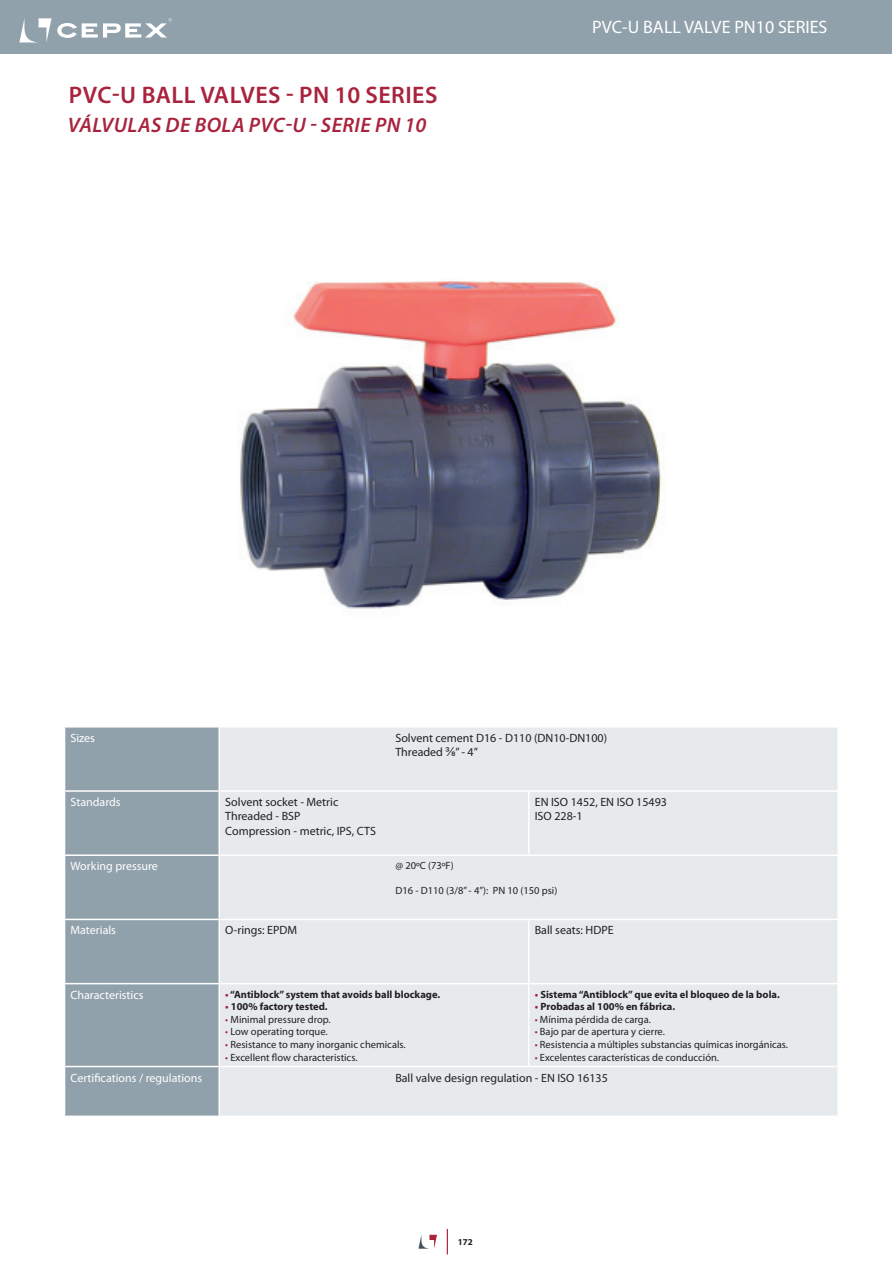
<style>
.page{position:relative;width:893px;height:1263px;background:#fff}
.page>*{position:absolute;margin:0;border:0;box-sizing:border-box;transform-origin:0 0}
.t1{font:600 24px "Myriad Pro";letter-spacing:.02em;color:#a9233d}
.t2{font:italic 600 21px "Myriad Pro";letter-spacing:.02em;color:#a9233d}
.t3{font:18px "Myriad Pro";color:#fff}
.t4{font:12px/14.4px "Myriad Pro";color:#231f20}
.t5{font:12px "Myriad Pro";color:#fff}
.t6{font:10.5px "Myriad Pro";color:#231f20}
.t7{font:700 10.5px "Myriad Pro";color:#231f20}
.t8{font:700 9px "Myriad Pro";color:#231f20}
.s1{font-family:"Arial"}
.s2{color:#a9233d}
</style>
<div class="page">
<div style="left:0;top:0;width:891px;height:54px;background:#91a1ab"></div>
<svg style="left:418px;top:1235px;width:19px;height:14px"></svg>
<svg style="left:447px;top:1229px;width:1px;height:25px"></svg>
<svg style="left:19px;top:18px;width:153px;height:25px"></svg>
<img style="left:240px;top:281px;width:422px;height:328px">
<svg style="left:65px;top:727px;width:154px;height:388px;fill:#91a1ab"></svg>
<div style="left:220px;top:727px;width:617px;height:388px;background:#e6eaed"></div>
<hr style="left:64px;top:790px;width:155px;height:2px;background:#fff">
<hr style="left:219px;top:790px;width:310px;height:2px;background:#fff">
<hr style="left:529px;top:790px;width:310px;height:2px;background:#fff">
<hr style="left:528px;top:792px;width:1px;height:62px;background:#fff">
<hr style="left:64px;top:854px;width:155px;height:2px;background:#fff">
<hr style="left:219px;top:854px;width:310px;height:2px;background:#fff">
<hr style="left:529px;top:854px;width:310px;height:2px;background:#fff">
<hr style="left:64px;top:919px;width:155px;height:1px;background:#fff">
<hr style="left:219px;top:919px;width:310px;height:1px;background:#fff">
<hr style="left:529px;top:919px;width:310px;height:1px;background:#fff">
<hr style="left:528px;top:920px;width:1px;height:63px;background:#fff">
<hr style="left:64px;top:983px;width:155px;height:1px;background:#fff">
<hr style="left:219px;top:983px;width:310px;height:1px;background:#fff">
<hr style="left:529px;top:983px;width:310px;height:1px;background:#fff">
<hr style="left:528px;top:984px;width:1px;height:82px;background:#fff">
<hr style="left:64px;top:1066px;width:155px;height:1px;background:#fff">
<hr style="left:219px;top:1066px;width:310px;height:1px;background:#fff">
<hr style="left:529px;top:1066px;width:310px;height:1px;background:#fff">
<h1 class="t1" style="left:69px;top:86px;width:370px">PVC-U BALL VALVES - PN 10 SERIES</h1>
<h2 class="t2" style="left:68px;top:112px;width:360px">VÁLVULAS DE BOLA PVC-U - SERIE PN 10</h2>
<h3 class="t3" style="left:592px;top:20px;width:237px">PVC-U BALL VALVE PN10 SERIES</h3>
<p class="t5" style="left:71px;top:733px;width:26px">Sizes</p>
<p class="t4" style="left:395px;top:732px;width:213px">Solvent cement D16 - D110 (DN10-DN100)<br>Threaded <span class="s1">⅜</span>” - 4”</p>
<p class="t5" style="left:71px;top:797px;width:52px">Standards</p>
<p class="t4" style="left:225px;top:796px;width:152px">Solvent socket - Metric<br>Threaded - BSP<br>Compression - metric, IPS, CTS</p>
<p class="t4" style="left:535px;top:796px;width:134px">EN ISO 1452, EN ISO 15493<br>ISO 228-1</p>
<p class="t5" style="left:71px;top:861px;width:89px">Working pressure</p>
<p class="t6" style="left:395px;top:861px;width:60px">@ 20ºC (73ºF)</p>
<p class="t6" style="left:395px;top:887px;width:164px">D16 - D110 (3/8” - 4”): PN 10 (150 psi)</p>
<p class="t5" style="left:71px;top:926px;width:47px">Materials</p>
<p class="t4" style="left:225px;top:924px;width:73px">O-rings: EPDM</p>
<p class="t4" style="left:535px;top:924px;width:80px">Ball seats: HDPE</p>
<p class="t5" style="left:71px;top:990px;width:74px">Characteristics</p>
<p class="t7" style="left:225px;top:990px;width:216px"><span class="s2">•</span> “Antiblock” system that avoids ball blockage.</p>
<p class="t7" style="left:225px;top:1002px;width:104px"><span class="s2">•</span> 100% factory tested.</p>
<p class="t6" style="left:225px;top:1015px;width:107px"><span class="s2">•</span> Minimal pressure drop.</p>
<p class="t6" style="left:225px;top:1028px;width:104px"><span class="s2">•</span> Low operating torque.</p>
<p class="t6" style="left:225px;top:1040px;width:182px"><span class="s2">•</span> Resistance to many inorganic chemicals.</p>
<p class="t6" style="left:225px;top:1053px;width:134px"><span class="s2">•</span> Excellent flow characteristics.</p>
<p class="t7" style="left:535px;top:990px;width:247px"><span class="s2">•</span> Sistema “Antiblock” que evita el bloqueo de la bola.</p>
<p class="t7" style="left:535px;top:1002px;width:142px"><span class="s2">•</span> Probadas al 100% en fábrica.</p>
<p class="t6" style="left:535px;top:1015px;width:118px"><span class="s2">•</span> Mínima pérdida de carga.</p>
<p class="t6" style="left:535px;top:1028px;width:132px"><span class="s2">•</span> Bajo par de apertura y cierre.</p>
<p class="t6" style="left:535px;top:1040px;width:255px"><span class="s2">•</span> Resistencia a múltiples substancias químicas inorgánicas.</p>
<p class="t6" style="left:535px;top:1053px;width:186px"><span class="s2">•</span> Excelentes características de conducción.</p>
<p class="t5" style="left:71px;top:1073px;width:133px">Certifications / regulations</p>
<p class="t4" style="left:395px;top:1071px;width:214px">Ball valve design regulation - EN ISO 16135</p>
<p class="t8" style="left:458px;top:1238px;width:16px">172</p>
</div>
